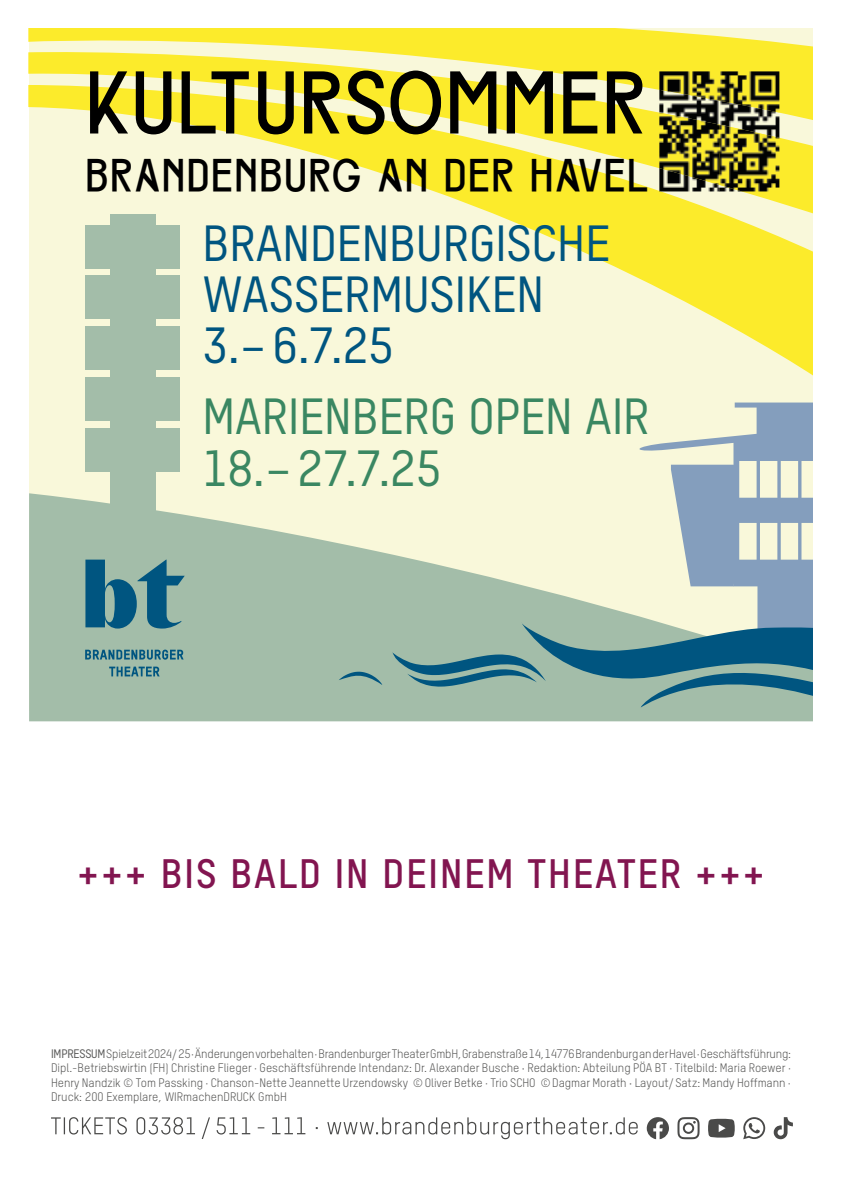
<style>
.page{position:relative;width:842px;height:1191px;background:#fff}
.page>*{position:absolute;margin:0;border:0;box-sizing:border-box;transform-origin:0 0}
.t1{font:94px "Kultursommer BRB Bold";color:#000}
.t2{font:49.4px/51.4px "T Star Pro Medium";color:#005580}
.t3{font:49.4px/51.4px "T Star Pro Medium";color:#3a8762}
.t4{font:49.4px "Kultursommer BRB Bold";letter-spacing:.01em;color:#000}
.t5{font:40px "T Star Pro Bold";letter-spacing:.05em;color:#821550}
.t6{font:12px/14.4px "T Star Pro Regular";color:#575756;text-align:justify}
.s1{font-family:"T Star Pro Medium"}
.s2{font-family:"Whitman"}
</style>
<div class="page">
<svg style="left:51px;top:1117px;width:587px;height:22px"></svg>
<svg style="left:677px;top:1117px;width:22px;height:22px"></svg>
<svg style="left:647px;top:1117px;width:22px;height:22px"></svg>
<svg style="left:708px;top:1118px;width:27px;height:19px"></svg>
<svg style="left:774px;top:1117px;width:19px;height:22px"></svg>
<svg style="left:743px;top:1117px;width:22px;height:22px"></svg>
<div style="left:29px;top:28px;width:784px;height:682px;background:#f9f8da"></div>
<svg style="left:29px;top:493px;width:784px;height:228px;fill:#a3bda9"></svg>
<div style="left:110px;top:214px;width:45px;height:308px;background:#a3bda9"></div>
<div style="left:85px;top:377px;width:95px;height:44px;background:#a3bda9"></div>
<div style="left:85px;top:428px;width:95px;height:43px;background:#a3bda9"></div>
<svg style="left:639px;top:402px;width:174px;height:220px"></svg>
<svg style="left:392px;top:622px;width:421px;height:85px;background:#6e9b9c"></svg>
<svg style="left:339px;top:671px;width:43px;height:14px"></svg>
<svg style="left:85px;top:227px;width:728px;height:150px"></svg>
<svg style="left:85px;top:136px;width:728px;height:91px"></svg>
<svg style="left:28px;top:28px;width:785px;height:108px;fill:#fceb2b"></svg>
<svg style="left:85px;top:559px;width:100px;height:69px;background:#4a8492"></svg>
<svg style="left:109px;top:666px;width:51px;height:10px"></svg>
<svg style="left:85px;top:649px;width:99px;height:10px"></svg>
<img style="left:659px;top:101px;width:60px;height:11px">
<img style="left:719px;top:113px;width:60px;height:12px">
<img style="left:659px;top:185px;width:60px;height:6px">
<img style="left:659px;top:112px;width:60px;height:73px">
<img style="left:719px;top:125px;width:60px;height:66px">
<img style="left:659px;top:71px;width:60px;height:30px">
<img style="left:719px;top:71px;width:60px;height:42px">
<h1 class="t1" style="left:85px;top:56px;width:563px">KULTURSOMMER</h1>
<h2 class="t4" style="left:85px;top:151px;width:566px">BRANDENBURG AN DER HAVEL</h2>
<h2 class="t2" style="left:202px;top:214px;width:409px">BRANDENBURGISCHE<br>WASSERMUSIKEN<br>3.– 6.7.25</h2>
<h2 class="t3" style="left:202px;top:387px;width:449px">MARIENBERG OPEN AIR<br>18.– 27.7.25</h2>
<h3 class="t5" style="left:77px;top:844px;width:689px">+++ BIS BALD IN DEINEM THEATER +++</h3>
<p class="t6" style="left:51px;top:1045px;width:742px"><span class="s1">IMPRESSUM</span> Spielzeit 2024/ 25 · Änderungen vorbehalten · Brandenburger Theater GmbH, Grabenstraße 14, 14776 Brandenburg an der Havel · Geschäftsführung:<br>Dipl.-Betriebswirtin (FH) Christine Flieger · Geschäftsführende Intendanz: Dr. Alexander Busche <span class="s2">·</span> Redaktion: Abteilung PÖA BT · Titelbild: Maria Roewer · Henry Nandzik © Tom Passking · Chanson-Nette Jeannette Urzendowsky © Oliver Betke · Trio SCHO © Dagmar Morath <span class="s2">·</span> Layout/ Satz: Mandy Hoffmann · Druck: 200 Exemplare, WIRmachenDRUCK GmbH</p>
</div>
